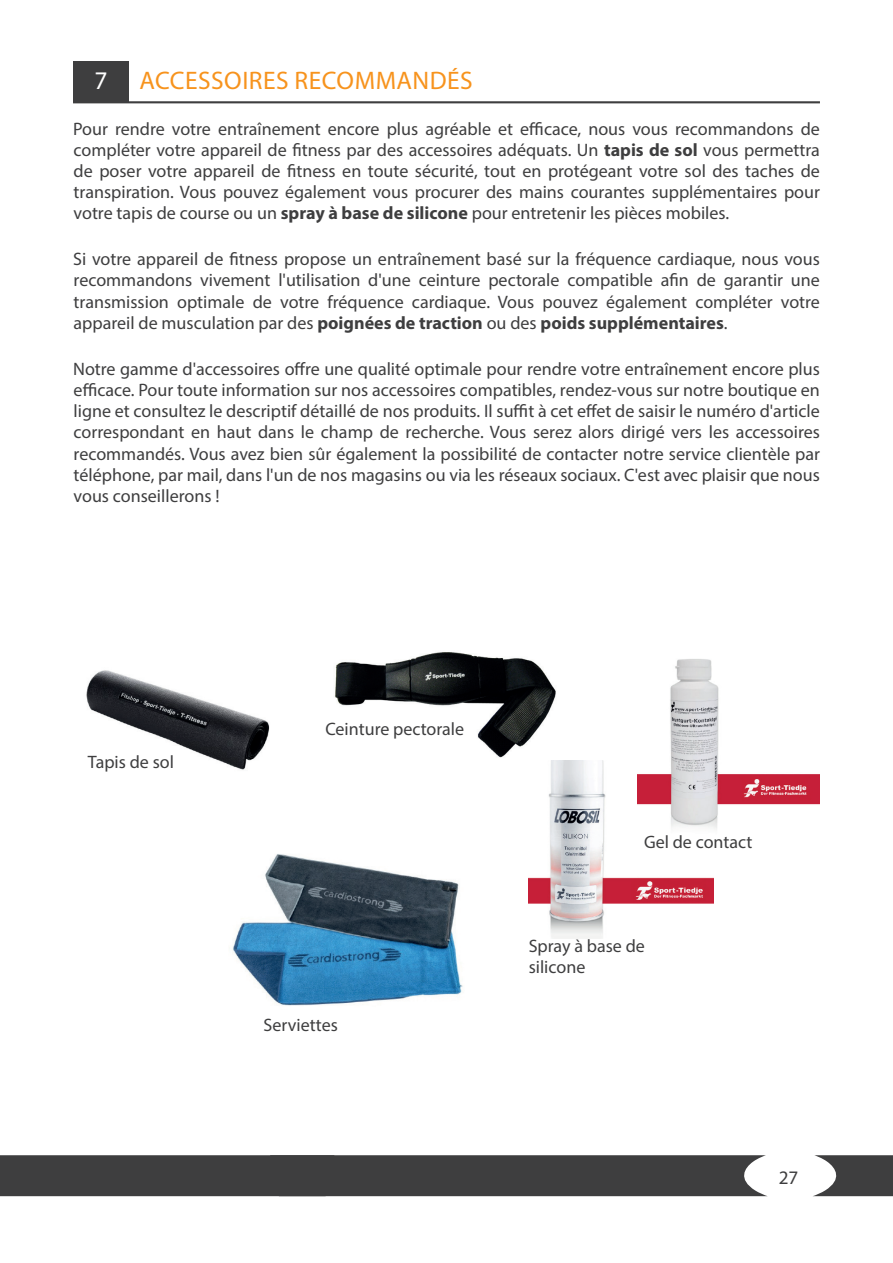
<style>
.page{position:relative;width:893px;height:1263px;background:#fff}
.page>*{position:absolute;margin:0;border:0;box-sizing:border-box;transform-origin:0 0}
.t1{font:25.5px "Myriad Pro";letter-spacing:.02em;color:#f7931d}
.t2{font:25.5px "Myriad Pro";color:#fff}
.t3{font:19.2px "Myriad Pro";color:#3e3e3f}
.t4{font:18px/21.1px "Myriad Pro";color:#3e3e3f;text-align:justify}
.s1{font-weight:700}
</style>
<div class="page">
<img style="left:86px;top:670px;width:184px;height:100px">
<img style="left:335px;top:652px;width:221px;height:106px">
<img style="left:232px;top:854px;width:231px;height:152px">
<img style="left:529px;top:760px;width:184px;height:178px">
<img style="left:638px;top:659px;width:182px;height:176px">
<div style="left:0;top:1155px;width:767px;height:41px;background:#3e3e3f"></div>
<svg style="left:813px;top:1155px;width:80px;height:41px"></svg>
<div style="left:73px;top:61px;width:55px;height:41px;background:#3e3e3f"></div>
<hr style="left:73px;top:101px;width:747px;height:2px;background:#3e3e3f">
<p class="t2" style="left:94px;top:65px;width:15px">7</p>
<p class="t1" style="left:139px;top:65px;width:335px">ACCESSOIRES RECOMMANDÉS</p>
<p class="t4" style="left:73px;top:118px;width:748px">Pour rendre votre entraînement encore plus agréable et efficace, nous vous recommandons de compléter votre appareil de fitness par des accessoires adéquats. Un <span class="s1">tapis de sol</span> vous permettra de poser votre appareil de fitness en toute sécurité, tout en protégeant votre sol des taches de transpiration. Vous pouvez également vous procurer des mains courantes supplémentaires pour votre tapis de course ou un <span class="s1">spray à base de silicone</span> pour entretenir les pièces mobiles.</p>
<p class="t4" style="left:73px;top:248px;width:748px">Si votre appareil de fitness propose un entraînement basé sur la fréquence cardiaque, nous vous recommandons vivement l'utilisation d'une ceinture pectorale compatible afin de garantir une transmission optimale de votre fréquence cardiaque. Vous pouvez également compléter votre appareil de musculation par des <span class="s1">poignées de traction</span> ou des <span class="s1">poids supplémentaires</span>.</p>
<p class="t4" style="left:73px;top:358px;width:748px">Notre gamme d'accessoires offre une qualité optimale pour rendre votre entraînement encore plus efficace. Pour toute information sur nos accessoires compatibles, rendez-vous sur notre boutique en ligne et consultez le descriptif détaillé de nos produits. Il suffit à cet effet de saisir le numéro d'article correspondant en haut dans le champ de recherche. Vous serez alors dirigé vers les accessoires recommandés. Vous avez bien sûr également la possibilité de contacter notre service clientèle par téléphone, par mail, dans l'un de nos magasins ou via les réseaux sociaux. C'est avec plaisir que nous vous conseillerons !</p>
<p class="t4" style="left:88px;top:751px;width:88px">Tapis de sol</p>
<p class="t4" style="left:325px;top:718px;width:140px">Ceinture pectorale</p>
<p class="t4" style="left:264px;top:1014px;width:76px">Serviettes</p>
<p class="t4" style="left:644px;top:831px;width:110px">Gel de contact</p>
<p class="t4" style="left:529px;top:935px;width:118px;line-height:21.6px">Spray à base de silicone</p>
<p class="t3" style="left:779px;top:1166px;width:21px">27</p>
</div>
